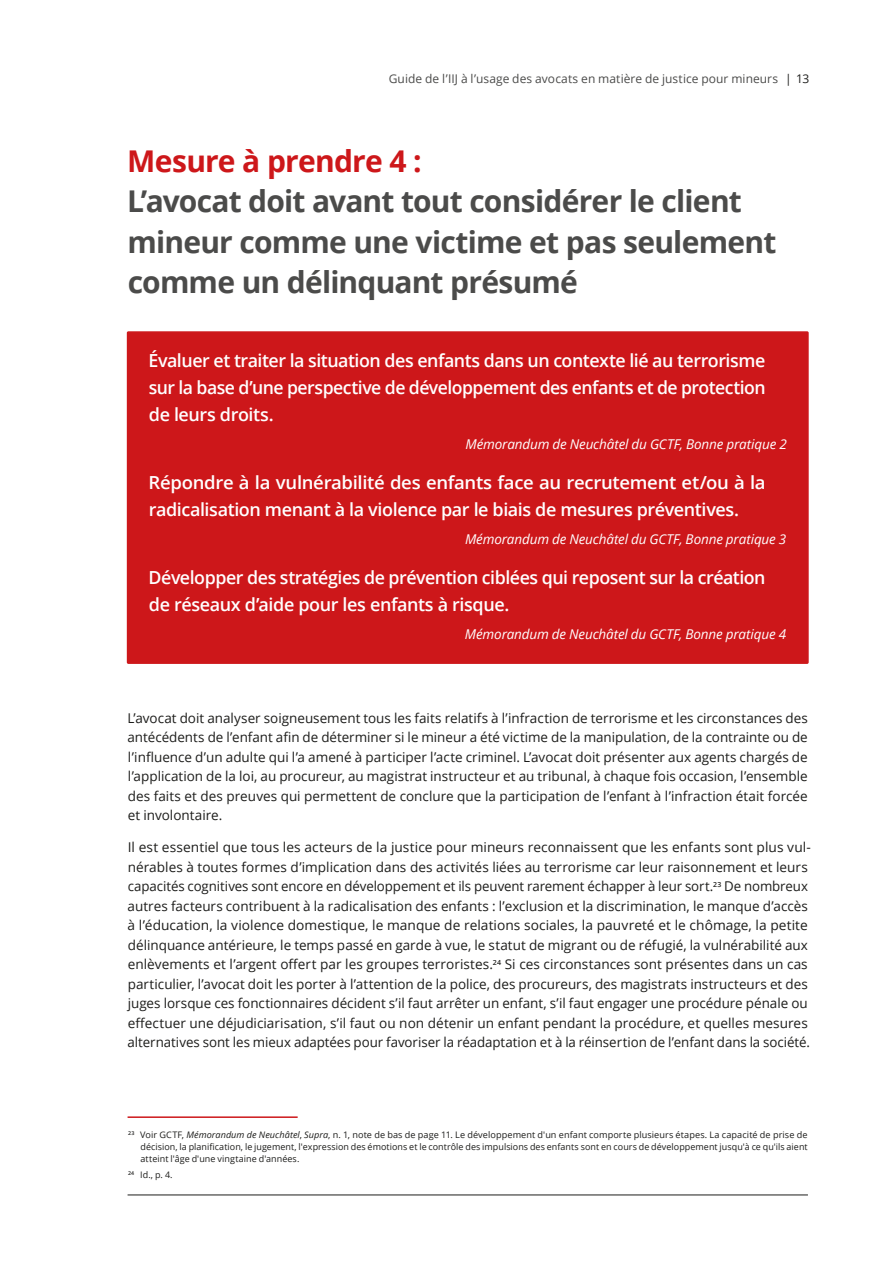
<style>
.page{position:relative;width:893px;height:1263px;background:#fff}
.page>*{position:absolute;margin:0;border:0;box-sizing:border-box;transform-origin:0 0}
.t1{font:700 30px/40.5px "Open Sans";letter-spacing:-.025em;color:#4b4b4a}
.SHADED_Note{font:600 18px/27px "Open Sans";letter-spacing:-.025em;color:#fff}
.I__BODY_COPY{font:13.5px/19.5px "Open Sans";color:#1d1d1b;text-align:justify}
.GCTF_Source{font:italic 13.5px "Open Sans";letter-spacing:-.01em;color:#fff}
.t2{font:12px "Open Sans";letter-spacing:.005em;color:#4b4b4a}
.ENG_Footnote{font:9px/12px "Open Sans";letter-spacing:.005em;color:#1d1d1b;text-align:justify}
.s1{color:#1d1d1b}
.s2{color:#cd171a}
.s3{font-style:italic}
</style>
<div class="page">
<hr style="left:128px;top:1194px;width:680px;height:1px;background:#1d1d1b">
<hr style="left:128px;top:1116px;width:170px;height:2px;background:#cd171a">
<div style="left:128px;top:332px;width:680px;height:331px;background:#cd171a"></div>
<div style="left:127px;top:331px;width:682px;height:333px;border:2px solid #cd171a"></div>
<p class="t2" style="left:389px;top:70px;width:422px">Guide de l’IIJ à l’usage des avocats en matière de justice pour mineurs <span class="s1">| 13</span></p>
<p class="t1" style="left:127px;top:140px;width:651px"><span class="s2">Mesure à prendre 4 :<br></span>L’avocat doit avant tout considérer le client mineur comme une victime et pas seulement comme un délinquant présumé</p>
<p class="SHADED_Note" style="left:149px;top:347px;width:618px;text-align:justify">Évaluer et traiter la situation des enfants dans un contexte lié au terrorisme sur la base d’une perspective de développement des enfants et de protection de leurs droits.</p>
<p class="GCTF_Source" style="left:466px;top:435px;width:323px">Mémorandum de Neuchâtel du GCTF, Bonne pratique 2</p>
<p class="SHADED_Note" style="left:149px;top:468px;width:618px">Répondre à la vulnérabilité des enfants face au recrutement et/ou à la radicalisation menant à la violence par le biais de mesures préventives.</p>
<p class="GCTF_Source" style="left:465px;top:530px;width:323px">Mémorandum de Neuchâtel du GCTF, Bonne pratique 3</p>
<p class="SHADED_Note" style="left:149px;top:563px;width:618px">Développer des stratégies de prévention ciblées qui reposent sur la création de réseaux d’aide pour les enfants à risque.</p>
<p class="GCTF_Source" style="left:465px;top:624px;width:323px">Mémorandum de Neuchâtel du GCTF, Bonne pratique 4</p>
<p class="I__BODY_COPY" style="left:128px;top:708px;width:682px">L’avocat doit analyser soigneusement tous les faits relatifs à l’infraction de terrorisme et les circonstances des antécédents de l’enfant afin de déterminer si le mineur a été victime de la manipulation, de la contrainte ou de l’influence d’un adulte qui l’a amené à participer l’acte criminel. L’avocat doit présenter aux agents chargés de l’application de la loi, au procureur, au magistrat instructeur et au tribunal, à chaque fois occasion, l’ensemble des faits et des preuves qui permettent de conclure que la participation de l’enfant à l’infraction était forcée et involontaire.</p>
<p class="I__BODY_COPY" style="left:128px;top:837px;width:685px;text-align:left">Il est essentiel que tous les acteurs de la justice pour mineurs reconnaissent que les enfants sont plus vul&shy;nérables à toutes formes d’implication dans des activités liées au terrorisme car leur raisonnement et leurs capacités cognitives sont encore en développement et ils peuvent rarement échapper à leur sort.<sup>23</sup> De nombreux autres facteurs contribuent à la radicalisation des enfants : l’exclusion et la discrimination, le manque d’accès à l’éducation, la violence domestique, le manque de relations sociales, la pauvreté et le chômage, la petite délinquance antérieure, le temps passé en garde à vue, le statut de migrant ou de réfugié, la vulnérabilité aux enlèvements et l’argent offert par les groupes terroristes.<sup>24</sup> Si ces circonstances sont présentes dans un cas particulier, l’avocat doit les porter à l’attention de la police, des procureurs, des magistrats instructeurs et des juges lorsque ces fonctionnaires décident s’il faut arrêter un enfant, s’il faut engager une procédure pénale ou effectuer une déjudiciarisation, s’il faut ou non détenir un enfant pendant la procédure, et quelles mesures alternatives sont les mieux adaptées pour favoriser la réadaptation et à la réinsertion de l’enfant dans la société.</p>
<p class="ENG_Footnote" style="left:140px;top:1128px;width:669px;text-indent:-12px"><sup>23</sup> Voir GCTF, <span class="s3">Mémorandum de Neuchâtel</span>, <span class="s3">Supra</span>, n. 1, note de bas de page 11. Le développement d'un enfant comporte plusieurs étapes. La capacité de prise de décision, la planification, le jugement, l'expression des émotions et le contrôle des impulsions des enfants sont en cours de développement jusqu'à ce qu'ils aient atteint l'âge d'une vingtaine d'années.</p>
<p class="ENG_Footnote" style="left:128px;top:1168px;width:46px"><sup>24</sup> Id., p. 4.</p>
</div>
